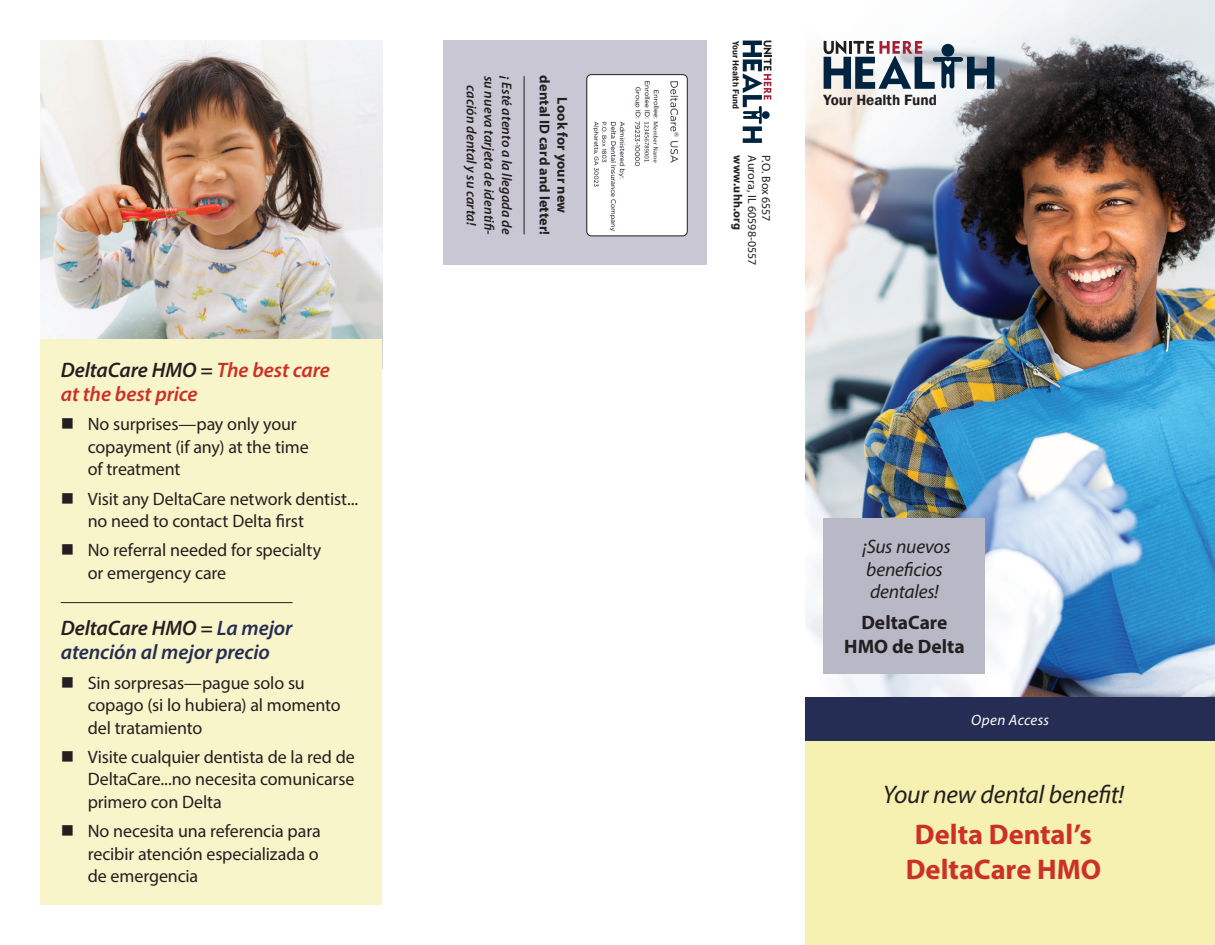
<style>
.page{position:relative;width:1215px;height:945px;background:#fff}
.page>*{position:absolute;margin:0;border:0;box-sizing:border-box;transform-origin:0 0}
.t1{font:700 28.5px/35.2px "Myriad Pro";letter-spacing:-.005em;color:#cc3027;text-align:center}
.t2{font:italic 25.5px "Myriad Pro";letter-spacing:-.01em;color:#231f20}
.t3{font:italic 600 21px/24px "Myriad Pro";letter-spacing:-.005em;color:#262d54}
.t4{font:italic 600 21px/24px "Myriad Pro";letter-spacing:-.005em;color:#cc3027}
.t5{font:italic 19.5px/22.5px "Myriad Pro";letter-spacing:-.01em;color:#231f20}
.t6{font:700 19.5px/24px "Myriad Pro";color:#231f20;text-align:center}
.t7{font:18px/22.5px "Myriad Pro";letter-spacing:-.005em;color:#231f20}
.t8{font:600 15.3px "Franklin Gothic";color:#231f20}
.t9{font:italic 15px "Myriad Pro";letter-spacing:.02em;color:#fff}
.t10{font:700 14.25px "Myriad Pro";letter-spacing:.01em;color:#231f20}
.t11{font:italic 600 13.8px "Myriad Pro";letter-spacing:.005em;color:#231f20}
.t12{font:12px "Myriad Pro";color:#231f20}
.t13{font:700 12px "Myriad Pro";letter-spacing:.015em;color:#231f20}
.t14{font:600 9.15px "Franklin Gothic";color:#231f20}
.s1{color:#231f20}
</style>
<div class="page">
<div style="left:443px;top:40px;width:263px;height:226px;background:#c9c7d4"></div>
<hr style="left:524px;top:76px;width:1px;height:158px;background:#231f20">
<img style="left:588px;top:76px;width:98px;height:158px">
<div style="left:586px;top:74px;width:102px;height:162px;border:1px solid #231f20;border-radius:4px"></div>
<img style="left:806px;top:0;width:409px;height:698px">
<div style="left:806px;top:719px;width:409px;height:226px;background:#f6f1b0"></div>
<div style="left:806px;top:698px;width:409px;height:43px;background:#262d54"></div>
<div style="left:824px;top:518px;width:162px;height:155px;background:#b9b8c6"></div>
<svg style="left:824px;top:41px;width:170px;height:48px"></svg>
<img style="left:41px;top:41px;width:341px;height:298px">
<div style="left:40px;top:339px;width:342px;height:565px;background:#f8f5ca"></div>
<hr style="left:61px;top:602px;width:232px;height:1px;background:#231f20">
<svg style="left:743px;top:41px;width:29px;height:102px"></svg>
<p class="t4" style="left:61px;top:358px;width:271px"><span class="s1">DeltaCare HMO =</span> The best care at the best price</p>
<p class="t7" style="left:88px;top:413px;width:223px;text-indent:-27px">■ No surprises—pay only your copayment (if any) at the time of treatment</p>
<p class="t7" style="left:88px;top:487px;width:272px;text-indent:-27px">■ Visit any DeltaCare network dentist... no need to contact Delta first</p>
<p class="t7" style="left:88px;top:539px;width:235px;text-indent:-27px">■ No referral needed for specialty or emergency care</p>
<p class="t3" style="left:61px;top:616px;width:233px"><span class="s1">DeltaCare HMO =</span> La mejor atención al mejor precio</p>
<p class="t7" style="left:88px;top:671px;width:254px;text-indent:-27px">■ Sin sorpresas—pague solo su copago (si lo hubiera) al momento del tratamiento</p>
<p class="t7" style="left:88px;top:745px;width:269px;text-align:justify;text-indent:-27px">■ Visite cualquier dentista de la red de DeltaCare...no necesita comunicarse primero con Delta</p>
<p class="t7" style="left:88px;top:820px;width:235px;text-align:justify;text-indent:-27px">■ No necesita una referencia para recibir atención especializada o de emergencia</p>
<p class="t11" style="left:498px;top:76px;width:160px;rotate:90deg">su nueva tarjeta de identifi-</p>
<p class="t11" style="left:516px;top:76px;width:160px;rotate:90deg">¡ Esté atento a la llegada de</p>
<p class="t10" style="left:554px;top:75px;width:161px;rotate:90deg">dental ID card and letter!</p>
<p class="t11" style="left:480px;top:85px;width:142px;rotate:90deg">cación dental y su carta!</p>
<p class="t10" style="left:572px;top:97px;width:117px;rotate:90deg">Look for your new</p>
<p class="t14" style="left:742px;top:41px;width:69px;rotate:90deg">Your Health Fund</p>
<p class="t13" style="left:746px;top:155px;width:76px;rotate:90deg">www.uhh.org</p>
<p class="t12" style="left:759px;top:155px;width:112px;rotate:90deg">Aurora, IL 60598-0557</p>
<p class="t12" style="left:774px;top:155px;width:68px;rotate:90deg">P.O. Box 6557</p>
<p class="t8" style="left:824px;top:91px;width:115px">Your Health Fund</p>
<p class="t5" style="left:863px;top:535px;width:90px">¡Sus nuevos beneficios dentales!</p>
<p class="t6" style="left:844px;top:610px;width:122px">DeltaCare<br>HMO de Delta</p>
<p class="t9" style="left:971px;top:711px;width:79px">Open Access</p>
<h2 class="t2" style="left:883px;top:779px;width:243px">Your new dental benefit!</h2>
<h1 class="t1" style="left:906px;top:816px;width:197px">Delta Dental’s<br>DeltaCare HMO</h1>
</div>
